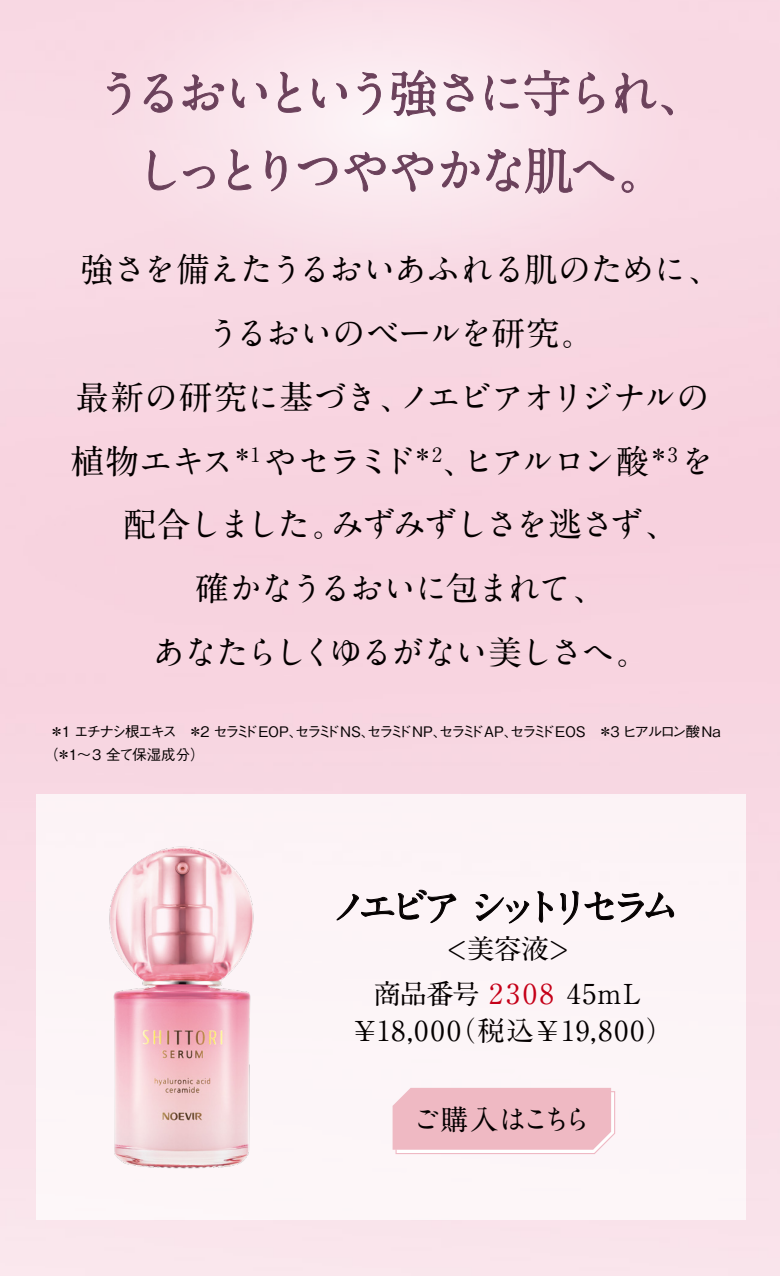
<style>
.page{position:relative;width:780px;height:1276px;background:#fff}
.page>*{position:absolute;margin:0;border:0;box-sizing:border-box;transform-origin:0 0}
.t1{font:700 50px/77.5px "A1 Mincho Std";letter-spacing:-.13em;color:#6b415b;text-align:center}
.t2{font:700 40px "A1 Mincho Std";letter-spacing:-.27em;color:#040000}
.t3{font:700 33.75px/63.8px "A1 Mincho Std";letter-spacing:-.07em;color:#040000;text-align:center}
.t4{font:700 28px "A1 Mincho Std";letter-spacing:-.095em;color:#040000}
.t5{font:700 27.5px/36.2px "A1 Mincho Std";letter-spacing:.065em;color:#040000;text-align:center}
.t6{font:500 14.5px/22.5px "Gothic BBB Pr 6";letter-spacing:-.155em;color:#040000}
.s1{font-size:35px}
.s2{color:#c50018}
</style>
<div class="page">
<svg style="left:10px;top:0;width:760px;height:329px;background:#f8dce6"></svg>
<div style="left:36px;top:794px;width:709px;height:425px;background:#fcf4f7"></div>
<svg style="left:337px;top:890px;width:119px;height:33px"></svg>
<svg style="left:475px;top:894px;width:54px;height:29px"></svg>
<svg style="left:537px;top:891px;width:15px;height:32px"></svg>
<svg style="left:560px;top:890px;width:18px;height:34px"></svg>
<svg style="left:584px;top:892px;width:90px;height:30px"></svg>
<svg style="left:107px;top:72px;width:23px;height:43px"></svg>
<svg style="left:144px;top:74px;width:29px;height:39px"></svg>
<svg style="left:182px;top:74px;width:42px;height:37px;background:#e1c6d1"></svg>
<svg style="left:232px;top:78px;width:35px;height:30px"></svg>
<svg style="left:278px;top:70px;width:23px;height:43px"></svg>
<svg style="left:312px;top:78px;width:35px;height:30px"></svg>
<svg style="left:357px;top:72px;width:24px;height:43px"></svg>
<svg style="left:391px;top:70px;width:45px;height:46px"></svg>
<svg style="left:443px;top:74px;width:30px;height:38px"></svg>
<svg style="left:485px;top:75px;width:33px;height:36px"></svg>
<svg style="left:524px;top:70px;width:45px;height:46px;background:#e4cbd5"></svg>
<svg style="left:578px;top:72px;width:26px;height:41px"></svg>
<svg style="left:615px;top:73px;width:58px;height:42px;background:#e7c8d4"></svg>
<svg style="left:148px;top:150px;width:28px;height:40px"></svg>
<svg style="left:183px;top:166px;width:32px;height:23px"></svg>
<svg style="left:228px;top:147px;width:23px;height:43px"></svg>
<svg style="left:265px;top:150px;width:22px;height:41px"></svg>
<svg style="left:297px;top:157px;width:40px;height:29px"></svg>
<svg style="left:344px;top:152px;width:42px;height:40px;background:#e6d4dc"></svg>
<svg style="left:392px;top:152px;width:41px;height:40px"></svg>
<svg style="left:440px;top:151px;width:39px;height:37px"></svg>
<svg style="left:486px;top:148px;width:128px;height:48px;background:#e6cdd7"></svg>
<svg style="left:621px;top:181px;width:12px;height:12px"></svg>
<img style="left:109px;top:846px;width:145px;height:323px">
<svg style="left:392px;top:1088px;width:223px;height:66px;background:#f0bec7"></svg>
<h1 class="t1" style="left:94px;top:48px;width:615px">うるおいという強さに守られ、しっとりつややかな肌へ。</h1>
<p class="t3" style="left:71px;top:233px;width:653px">強さを備えたうるおいあふれる肌のために、うるおいのベールを研究。<br>最新の研究に基づき、ノエビアオリジナルの植物エキス<sup>＊1</sup> やセラミド<sup>＊2</sup>、ヒアルロン酸<sup>＊3</sup> を配合しました。みずみずしさを逃さず、<br>確かなうるおいに包まれて、<br>あなたらしくゆるがない美しさへ。</p>
<p class="t6" style="left:44px;top:719px;width:678px;text-indent:5px">＊1 エチナシ根エキス　＊2 セラミド EOP、セラミド NS、セラミド NP、セラミド AP、セラミド EOS　＊3 ヒアルロン酸 Na（＊1～３ 全て保湿成分）</p>
<p class="t2" style="left:330px;top:874px;width:351px">ノエビア シットリセラム</p>
<p class="t5" style="left:448px;top:926px;width:121px"><span class="s1">&lt;</span>美容液<span class="s1">&gt;</span></p>
<p class="t5" style="left:354px;top:972px;width:320px">商品番号 <span class="s2">2308</span> 45mL ¥18,000（税込￥19,800）</p>
<p class="t4" style="left:412px;top:1096px;width:181px">ご購入はこちら</p>
</div>
